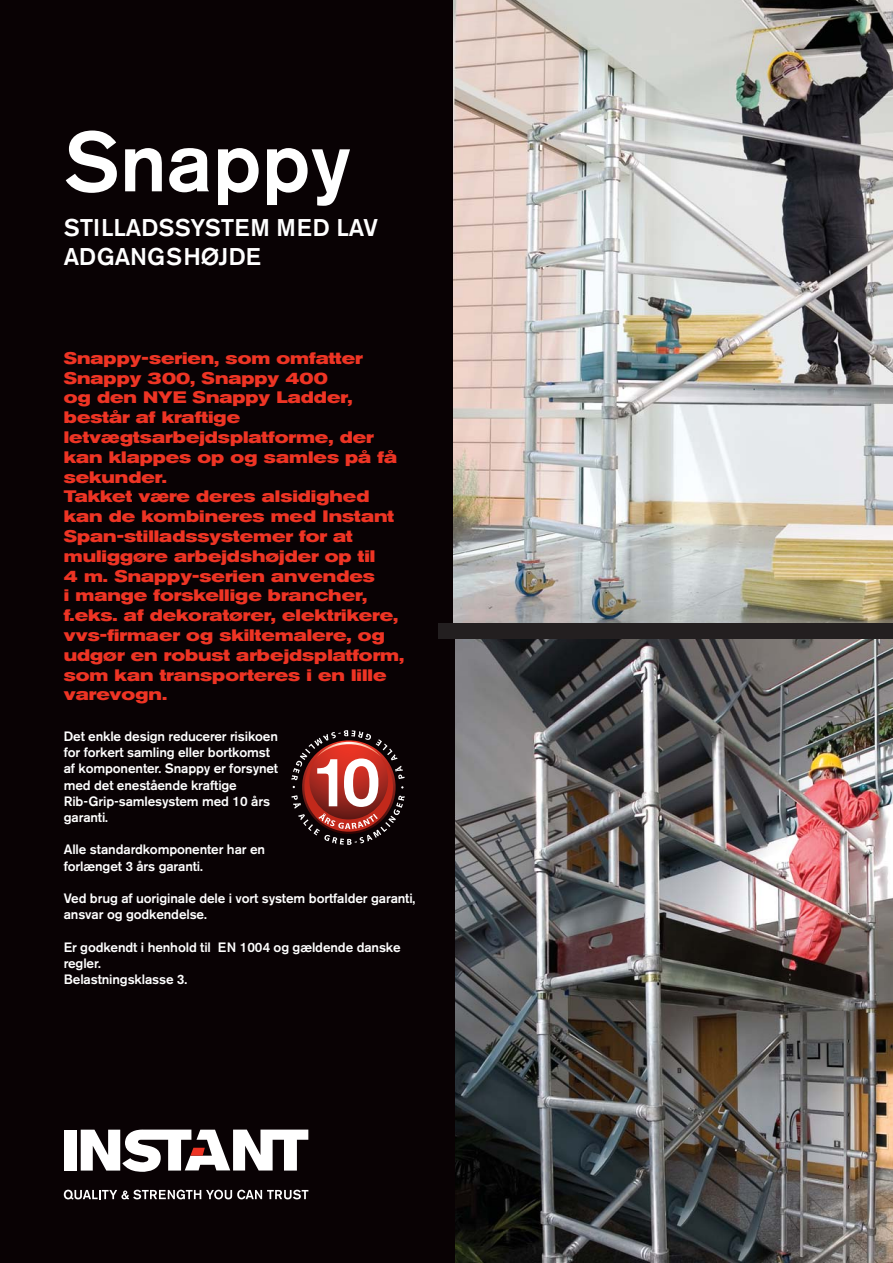
<style>
.page{position:relative;width:893px;height:1263px;background:#fff}
.page>*{position:absolute;margin:0;border:0;box-sizing:border-box;transform-origin:0 0}
.t1{font:500 84px "Akzidenz Grotesk BE";color:#fff}
.t2{font:500 24px/28.8px "Akzidenz Grotesk BE";color:#fff}
.t3{font:700 expanded 16.5px/19.8px "Akzidenz Grotesk BE";color:#ee3424}
.t4{font:500 13.5px/16.2px "Akzidenz Grotesk BE";letter-spacing:-.01em;color:#fff}
</style>
<div class="page">
<img style="left:454px;top:639px;width:439px;height:624px">
<div style="left:0;top:0;width:454px;height:1263px;background:#090204"></div>
<svg style="left:291px;top:730px;width:114px;height:115px"></svg>
<img style="left:453px;top:0;width:440px;height:624px">
<div style="left:439px;top:624px;width:454px;height:15px;background:#231f20"></div>
<div style="left:64px;top:1130px;width:12px;height:41px;background:#fff"></div>
<svg style="left:81px;top:1130px;width:227px;height:42px"></svg>
<svg style="left:64px;top:1190px;width:244px;height:10px"></svg>
<h1 class="t1" style="left:64px;top:132px;width:288px">Snappy</h1>
<h2 class="t2" style="left:64px;top:215px;width:316px">STILLADSSYSTEM MED LAV<br>ADGANGSHØJDE</h2>
<p class="t3" style="left:64px;top:350px;width:342px">Snappy-serien, som omfatter<br>Snappy 300, Snappy 400<br>og den NYE Snappy Ladder, består af kraftige letvægtsarbejdsplatforme, der kan klappes op og samles på få sekunder.<br>Takket være deres alsidighed kan de kombineres med Instant<br>Span-stilladssystemer for at muliggøre arbejdshøjder op til<br>4 m. Snappy-serien anvendes<br>i mange forskellige brancher, f.eks. af dekoratører, elektrikere, vvs-firmaer og skiltemalere, og udgør en robust arbejdsplatform, som kan transporteres i en lille varevogn.</p>
<p class="t4" style="left:64px;top:729px;width:216px">Det enkle design reducerer risikoen for forkert samling eller bortkomst af komponenter. Snappy er forsynet med det enestående kraftige<br>Rib-Grip-samlesystem med 10 års garanti.</p>
<p class="t4" style="left:64px;top:843px;width:203px">Alle standardkomponenter har en forlænget 3 års garanti.</p>
<p class="t4" style="left:64px;top:891px;width:353px">Ved brug af uoriginale dele i vort system bortfalder garanti, ansvar og godkendelse.</p>
<p class="t4" style="left:64px;top:940px;width:338px">Er godkendt i henhold til EN 1004 og gældende danske regler.<br>Belastningsklasse 3.</p>
</div>
